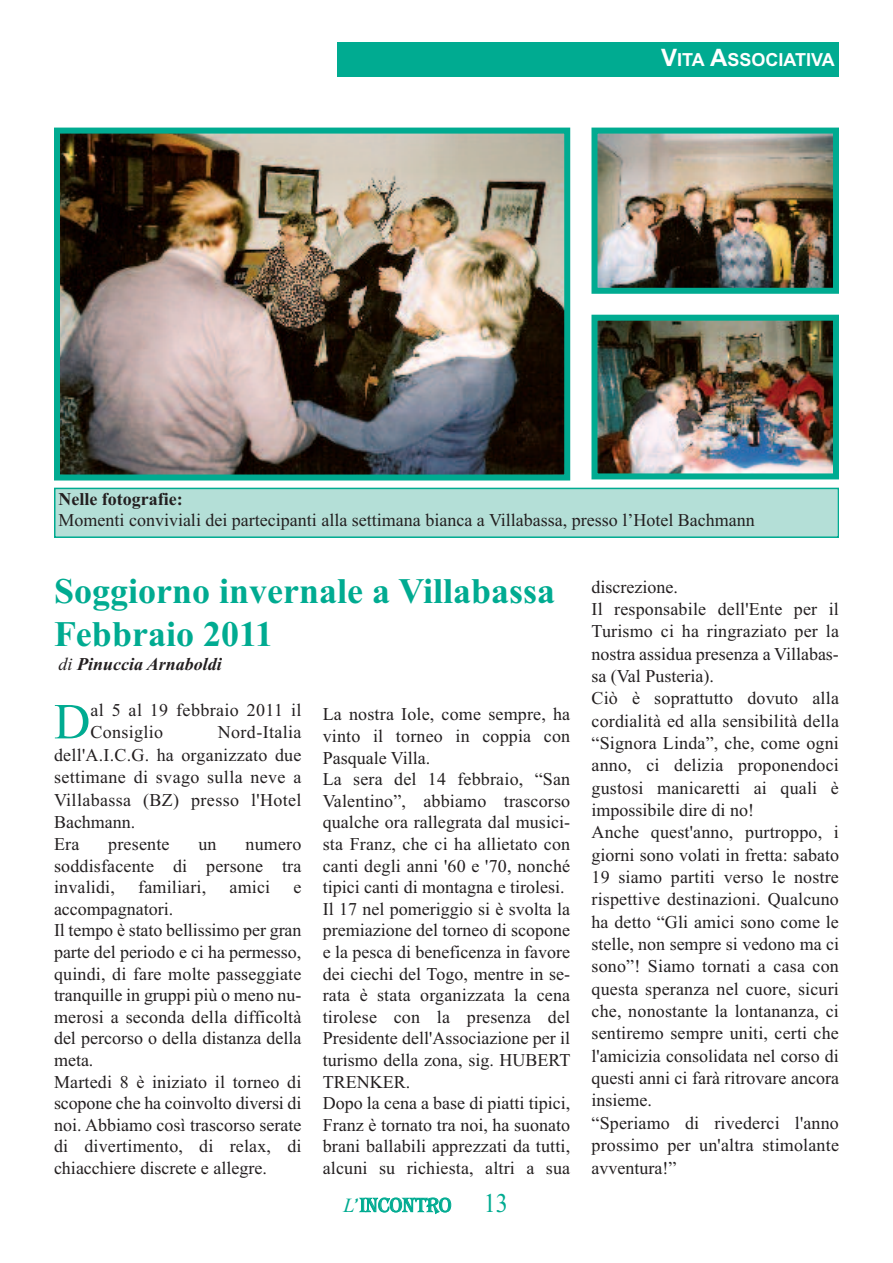
<style>
.page{position:relative;width:893px;height:1263px;background:#fff}
.page>*{position:absolute;margin:0;border:0;box-sizing:border-box;transform-origin:0 0}
.t1{font:50.4px "Times New Roman";color:#00ab91}
.t2{font:700 36px/43.2px "Times New Roman";color:#00ab91}
.t3{font:20.1px "Algerian Bas D";color:#00ab91}
.t4{font:18px/21.6px "Times New Roman";letter-spacing:.01em;color:#231f20}
.t5{font:italic 700 18px "Times New Roman";color:#231f20}
.t6{font:700 18px "Times New Roman";color:#231f20}
.t7{font:700 18px "Arial";color:#fff}
.s1{font-size:24px}
.s2{font-weight:400}
.s3{font-family:"Times New Roman";font-style:italic}
.s4{font-family:"Times New Roman";font-size:27px}
</style>
<div class="page">
<div style="left:337px;top:43px;width:502px;height:34px;background:#00ab91"></div>
<img style="left:598px;top:322px;width:234px;height:150px">
<div style="left:591px;top:315px;width:248px;height:164px;border:6px solid #00ab91"></div>
<img style="left:598px;top:135px;width:234px;height:152px">
<div style="left:591px;top:128px;width:248px;height:166px;border:6px solid #00ab91"></div>
<img style="left:61px;top:135px;width:502px;height:338px">
<div style="left:54px;top:128px;width:516px;height:352px;border:6px solid #00ab91"></div>
<div style="left:56px;top:489px;width:781px;height:47px;background:#b4dfd7"></div>
<div style="left:54px;top:488px;width:785px;height:50px;border:2px solid #00ab91"></div>
<p class="t7" style="left:661px;top:49px;width:175px"><span class="s1">V</span>ITA <span class="s1">A</span>SSOCIATIVA</p>
<p class="t6" style="left:58px;top:488px;width:126px">Nelle fotografie:</p>
<p class="t4" style="left:58px;top:509px;width:698px">Momenti conviviali dei partecipanti alla settimana bianca a Villabassa, presso l’Hotel Bachmann</p>
<h2 class="t2" style="left:54px;top:569px;width:503px">Soggiorno invernale a Villabassa<br>Febbraio 2011</h2>
<p class="t5" style="left:58px;top:653px;width:165px"><span class="s2">di</span> Pinuccia Arnaboldi</p>
<h1 class="t1" style="left:54px;top:691px;width:38px">D</h1>
<p class="t4" style="left:90px;top:698px;width:213px;line-height:22.5px">al 5 al 19 febbraio 2011 il<br>Consiglio</p>
<p class="t4" style="left:54px;top:721px;width:249px;line-height:22.4px;text-indent:164px">Nord-Italia dell'A.I.C.G. ha organizzato due settimane di svago sulla neve a<br>Villabassa (BZ) presso l'Hotel<br>Bachmann.<br>Era</p>
<p class="t4" style="left:108px;top:833px;width:63px">presente</p>
<p class="t4" style="left:198px;top:833px;width:20px">un</p>
<p class="t4" style="left:54px;top:833px;width:249px;text-align:justify;text-indent:192px">numero soddisfacente di persone tra invalidi,</p>
<p class="t4" style="left:138px;top:876px;width:70px">familiari,</p>
<p class="t4" style="left:230px;top:876px;width:42px">amici</p>
<p class="t4" style="left:293px;top:876px;width:9px">e</p>
<p class="t4" style="left:54px;top:898px;width:249px">accompagnatori.<br>Il tempo è stato bellissimo per gran parte del periodo e ci ha permesso, quindi, di fare molte passeggiate tranquille in gruppi più o meno nu&shy;merosi a seconda della difficoltà del percorso o della distanza della meta.<br>Martedi 8 è iniziato il torneo di scopone che ha coinvolto diversi di noi. Abbiamo così trascorso serate di divertimento, di relax, di chiacchiere discrete e allegre.</p>
<p class="t4" style="left:323px;top:703px;width:249px">La nostra Iole, come sempre, ha vinto il torneo in coppia con<br>Pasquale Villa.<br>La sera del 14 febbraio, “San<br>Valentino”, abbiamo trascorso qualche ora rallegrata dal musici&shy;sta Franz, che ci ha allietato con canti degli anni '60 e '70, nonché tipici canti di montagna e tirolesi.<br>Il 17 nel pomeriggio si è svolta la premiazione del torneo di scopone e la pesca di beneficenza in favore dei ciechi del Togo, mentre in se&shy;rata è stata organizzata la cena tirolese con la presenza del<br>Presidente dell'Associazione per il turismo della zona, sig. HUBERT<br>TRENKER.<br>Dopo la cena a base di piatti tipici,<br>Franz è tornato tra noi, ha suonato brani ballabili apprezzati da tutti, alcuni su richiesta, altri a sua</p>
<p class="t3" style="left:343px;top:1193px;width:166px"><span class="s3">L</span>’INCONTRO <span class="s4">13</span></p>
<p class="t4" style="left:591px;top:575px;width:249px;line-height:22.4px">discrezione.<br>Il responsabile dell'Ente per il<br>Turismo ci ha ringraziato per la nostra assidua presenza a Villabas&shy;sa (Val Pusteria).<br>Ciò è soprattutto dovuto alla cordialità ed alla sensibilità della “Signora Linda”, che, come ogni anno, ci delizia proponendoci gustosi manicaretti ai quali è impossibile dire di no!<br>Anche quest'anno, purtroppo, i giorni sono volati in fretta: sabato<br>19 siamo partiti verso le nostre rispettive destinazioni. Qualcuno ha detto “Gli amici sono come le stelle, non sempre si vedono ma ci sono”! Siamo tornati a casa con questa speranza nel cuore, sicuri che, nonostante la lontananza, ci sentiremo sempre uniti, certi che l'amicizia consolidata nel corso di questi anni ci farà ritrovare ancora insieme.<br>“Speriamo di rivederci l'anno prossimo per un'altra stimolante avventura!”</p>
</div>
